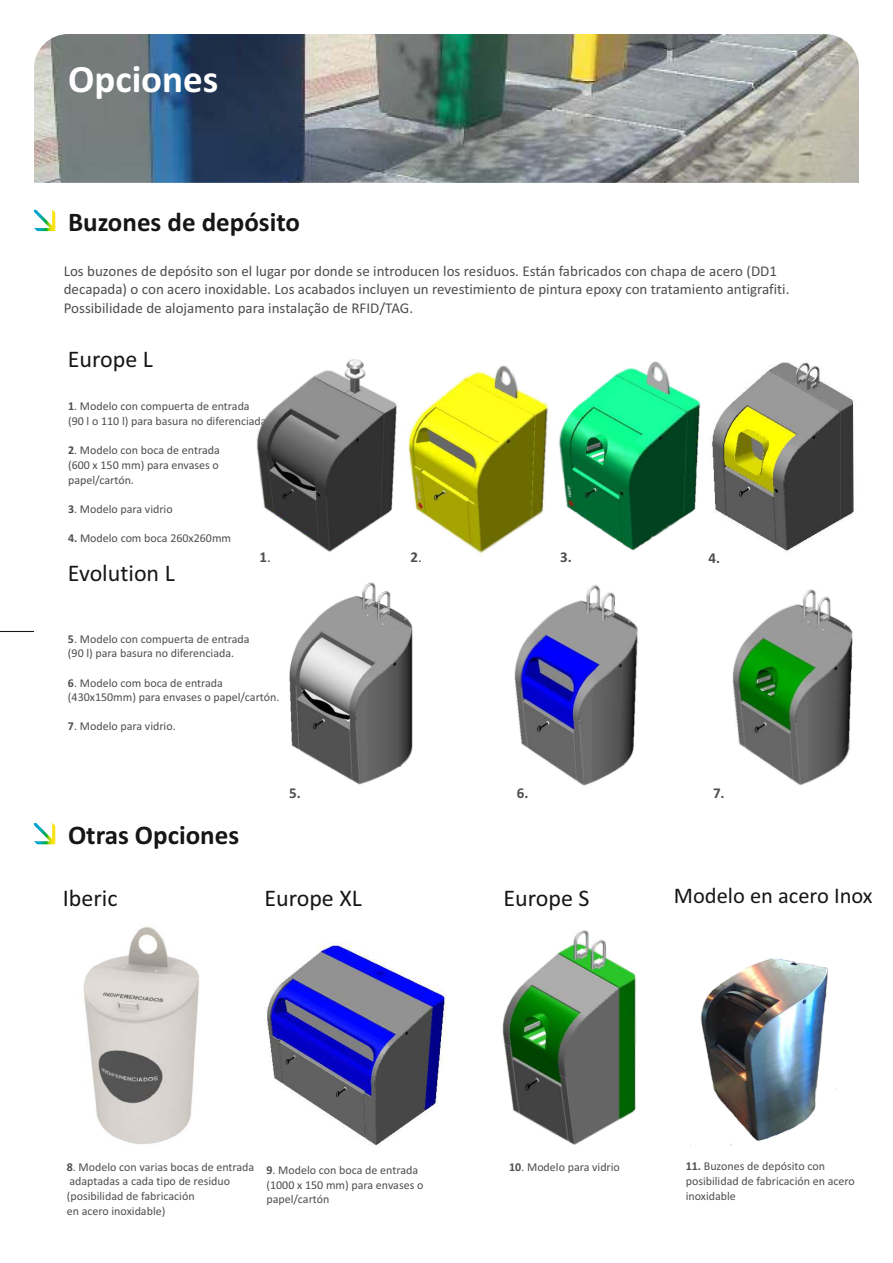
<style>
.page{position:relative;width:893px;height:1263px;background:#fff}
.page>*{position:absolute;margin:0;border:0;box-sizing:border-box;transform-origin:0 0}
.t1{font:700 39px "Calibri";color:#fff}
.t2{font:700 27px "Calibri";color:#151616}
.t3{font:24px "Calibri";color:#151616}
.t4{font:22.5px "Calibri";color:#151616}
.t5{font:15px/18.3px "Calibri";color:#4e4e4d}
.t6{font:700 15px "Calibri";color:#4e4e4d}
.t7{font:12px/14.7px "Calibri";color:#4e4e4d}
.s1{font-weight:700}
.s2{font-weight:400}
</style>
<div class="page">
<img style="left:83px;top:926px;width:117px;height:218px">
<img style="left:701px;top:958px;width:136px;height:188px">
<img style="left:289px;top:582px;width:124px;height:203px">
<img style="left:502px;top:930px;width:134px;height:215px">
<img style="left:560px;top:361px;width:141px;height:190px">
<img style="left:34px;top:34px;width:825px;height:149px">
<svg style="left:34px;top:210px;width:21px;height:21px"></svg>
<svg style="left:34px;top:823px;width:21px;height:21px"></svg>
<img style="left:410px;top:365px;width:150px;height:189px">
<img style="left:256px;top:359px;width:154px;height:193px">
<img style="left:514px;top:585px;width:124px;height:201px">
<img style="left:265px;top:942px;width:181px;height:204px">
<img style="left:732px;top:589px;width:121px;height:197px">
<hr style="left:0;top:631px;width:34px;height:1px;background:#151616">
<img style="left:712px;top:362px;width:142px;height:190px">
<h1 class="t1" style="left:68px;top:63px;width:152px">Opciones</h1>
<h2 class="t2" style="left:68px;top:211px;width:233px">Buzones de depósito</h2>
<p class="t5" style="left:64px;top:263px;width:727px">Los buzones de depósito son el lugar por donde se introducen los residuos. Están fabricados con chapa de acero (DD1 decapada) o con acero inoxidable. Los acabados incluyen un revestimiento de pintura epoxy con tratamiento antigrafiti.<br>Possibilidade de alojamento para instalação de RFID/TAG.</p>
<h3 class="t3" style="left:68px;top:349px;width:87px">Europe L</h3>
<p class="t7" style="left:68px;top:400px;width:203px"><span class="s1">1</span>. Modelo con compuerta de entrada<br>(90 l o 110 l) para basura no diferenciada.</p>
<p class="t7" style="left:68px;top:444px;width:153px;text-align:justify"><span class="s1">2</span>. Modelo con boca de entrada (600 x 150 mm) para envases o papel/cartón.</p>
<p class="t7" style="left:68px;top:503px;width:106px"><span class="s1">3</span>. Modelo para vidrio</p>
<p class="t7" style="left:68px;top:532px;width:165px"><span class="s1">4.</span> Modelo com boca 260x260mm</p>
<h3 class="t3" style="left:68px;top:563px;width:108px">Evolution L</h3>
<p class="t6" style="left:260px;top:551px;width:13px">1<span class="s2">.</span></p>
<p class="t6" style="left:410px;top:551px;width:13px">2<span class="s2">.</span></p>
<p class="t6" style="left:560px;top:551px;width:13px">3.</p>
<p class="t7" style="left:68px;top:632px;width:183px"><span class="s1">5</span>. Modelo con compuerta de entrada (90 l) para basura no diferenciada.</p>
<p class="t7" style="left:68px;top:676px;width:213px"><span class="s1">6</span>. Modelo com boca de entrada (430x150mm) para envases o papel/cartón.</p>
<p class="t7" style="left:68px;top:720px;width:109px"><span class="s1">7</span>. Modelo para vidrio.</p>
<p class="t6" style="left:709px;top:551px;width:13px">4.</p>
<h2 class="t2" style="left:68px;top:824px;width:173px">Otras Opciones</h2>
<h3 class="t3" style="left:63px;top:888px;width:56px">Iberic</h3>
<p class="t6" style="left:289px;top:786px;width:13px">5.</p>
<p class="t6" style="left:517px;top:786px;width:13px">6.</p>
<p class="t6" style="left:713px;top:786px;width:13px">7.</p>
<h3 class="t3" style="left:264px;top:888px;width:99px">Europe XL</h3>
<h3 class="t3" style="left:504px;top:888px;width:87px">Europe S</h3>
<h3 class="t4" style="left:674px;top:886px;width:200px">Modelo en acero Inox</h3>
<p class="t7" style="left:67px;top:1160px;width:189px"><span class="s1">8</span>. Modelo con varias bocas de entrada</p>
<p class="t7" style="left:509px;top:1160px;width:112px"><span class="s1">10</span>. Modelo para vidrio</p>
<p class="t7" style="left:67px;top:1175px;width:165px">adaptadas a cada tipo de residuo (posibilidad de fabricación<br>en acero inoxidable)</p>
<p class="t7" style="left:266px;top:1164px;width:158px"><span class="s1">9</span>. Modelo con boca de entrada (1000 x 150 mm) para envases o papel/cartón</p>
<p class="t7" style="left:686px;top:1160px;width:171px"><span class="s1">11.</span> Buzones de depósito con posibilidad de fabricación en acero inoxidable</p>
</div>
